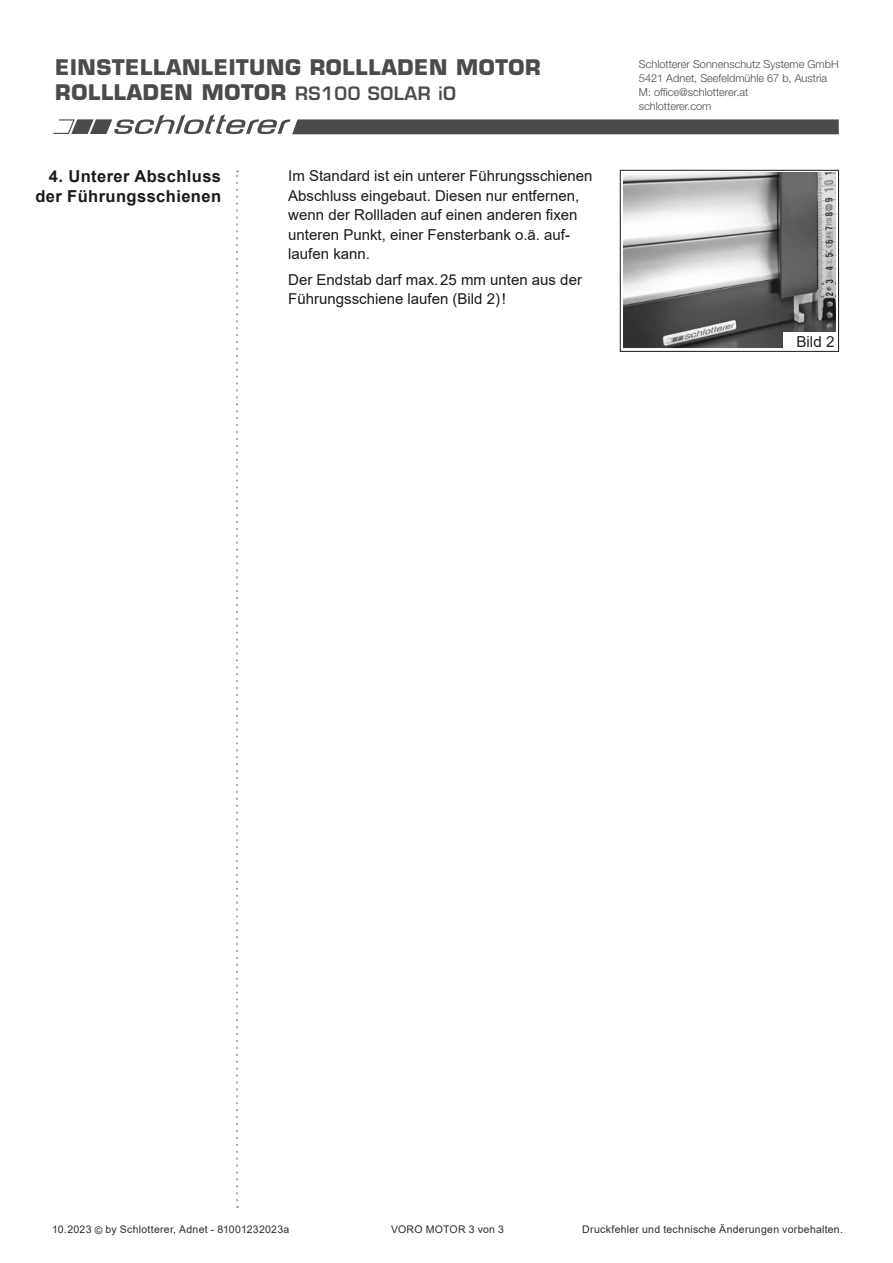
<style>
.page{position:relative;width:893px;height:1263px;background:#fff}
.page>*{position:absolute;margin:0;border:0;box-sizing:border-box;transform-origin:0 0}
.t1{font:700 21px/25.2px "Eurostile LT Std";letter-spacing:.03em;color:#4c4b4b}
.t2{font:700 16.5px/19.5px "Arial";letter-spacing:.025em;color:#1a1a18;text-align:right}
.t3{font:15.15px "Arial";color:#222120}
.t4{font:15px/19.5px "Arial";color:#1a1a18}
.t5{font:300 10.95px/14.1px "Helvetica Neue LT Std";color:#494948}
.t6{font:10.5px "Arial";letter-spacing:.025em;color:#2c2c2b}
.s1{font-weight:600;font-size:18px}
</style>
<div class="page">
<svg style="left:236px;top:170px;width:2px;height:1030px"></svg>
<svg style="left:53px;top:114px;width:786px;height:20px"></svg>
<div style="left:620px;top:170px;width:219px;height:182px;border:1px solid #1a1a18"></div>
<img style="left:623px;top:173px;width:213px;height:175px">
<div style="left:783px;top:333px;width:54px;height:17px;background:#fff"></div>
<h1 class="t1" style="left:55px;top:55px;width:487px">EINSTELLANLEITUNG ROLLLADEN MOTOR<br>ROLLLADEN MOTOR <span class="s1">RS100 SOLAR iO</span></h1>
<p class="t2" style="left:35px;top:167px;width:187px">4. Unterer Abschluss der Führungsschienen</p>
<p class="t4" style="left:288px;top:166px;width:306px">Im Standard ist ein unterer Führungsschienen Abschluss eingebaut. Diesen nur entfernen, wenn der Rollladen auf einen anderen fixen unteren Punkt, einer Fensterbank o.ä. auf&shy;laufen kann.</p>
<p class="t4" style="left:288px;top:270px;width:295px">Der Endstab darf max.25 mm unten aus der<br>Führungsschiene laufen (Bild 2)!</p>
<p class="t5" style="left:639px;top:57px;width:201px">Schlotterer Sonnenschutz Systeme GmbH<br>5421 Adnet, Seefeldmühle 67 b, Austria<br>M: office@schlotterer.at<br>schlotterer.com</p>
<p class="t3" style="left:796px;top:331px;width:40px">Bild 2</p>
<p class="t6" style="left:52px;top:1222px;width:239px">10.2023 © by Schlotterer, Adnet - 81001232023a</p>
<p class="t6" style="left:391px;top:1222px;width:115px">VORO MOTOR 3 von 3</p>
<p class="t6" style="left:582px;top:1222px;width:262px">Druckfehler und technische Änderungen vorbehalten.</p>
</div>
